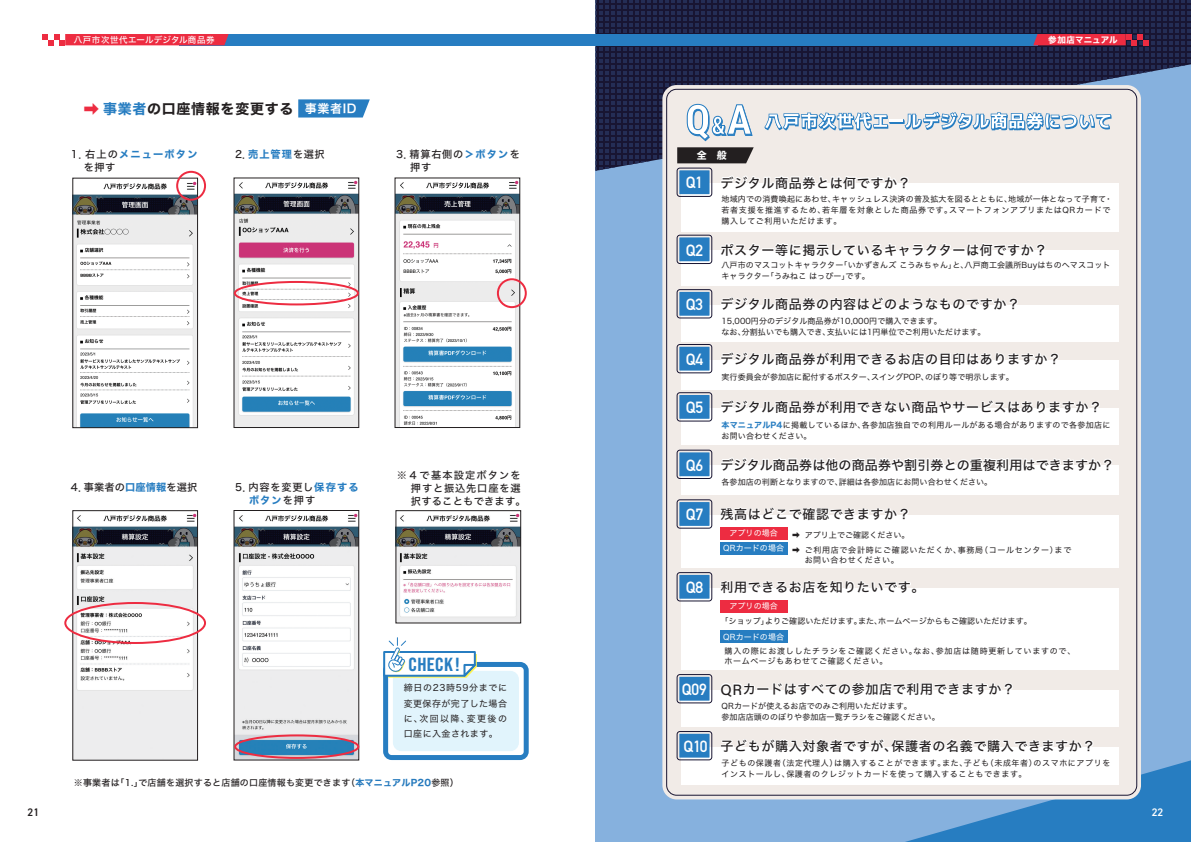
<style>
.page{position:relative;width:1191px;height:842px;background:#fff}
.page>*{position:absolute;margin:0;border:0;box-sizing:border-box;transform-origin:0 0}
.t1{font:19px "Bebas Neue Pro Sm E Eb";letter-spacing:.025em;color:#277dc1}
.t2{font:16px "DIN Mittelschrift Std";color:#fff}
.t3{font:14px "Hiragino Sans W7";letter-spacing:.05em;color:#231f20}
.t4{font:13px "Hiragino Sans W5";letter-spacing:.05em;color:#231f20}
.t5{font:13px "Hiragino Sans W5";letter-spacing:.01em;color:#231f20}
.t6{font:600 11px "DIN2014";color:#231f20}
.t7{font:600 11px "DIN2014";color:#fff}
.t8{font:10.2px/13px "Hiragino Sans W5";letter-spacing:.07em;color:#231f20}
.t9{font:10.2px "Hiragino Sans W7";letter-spacing:.11em;color:#277dc1}
.t10{font:10px "Hiragino Sans W7";color:#fff}
.t11{font:9px "Hiragino Sans W5";letter-spacing:.025em;color:#231f20}
.t12{font:9px/15.4px "Hiragino Sans W4";letter-spacing:.05em;color:#231f20;text-align:justify}
.t13{font:8.5px "Hiragino Sans W5";letter-spacing:.05em;color:#fff}
.t14{font:8.5px "Hiragino Sans W7";color:#fff}
.t15{font:8px/11px "Hiragino Sans W4";letter-spacing:.025em;color:#231f20}
.t16{font:8px/11px "Hiragino Sans W4";letter-spacing:.075em;color:#231f20}
.t17{font:8px/10px "Hiragino Sans W4";letter-spacing:.095em;color:#231f20}
.t18{font:8px/14.8px "Hiragino Sans W4";letter-spacing:.09em;color:#231f20}
.t19{font:8px/15px "Hiragino Sans W4";letter-spacing:.01em;color:#fff;text-align:center}
.s1{font-family:"Hiragino Sans W4";font-size:16px;color:#ed2c41}
.s2{color:#277dc1}
.s3{font-family:"Hiragino Sans W6";font-size:12px;color:#fff}
.s4{font-family:"Hiragino Sans W5";color:#231f20}
.s5{font-family:"Hiragino Sans W7";color:#277dc1}
.s6{font-family:"Hiragino Sans W7";color:#267abd}
.s7{font-family:"DIN Mittelschrift Std";font-size:16px;color:#fff}
.s8{font-family:"Acumin Pro";font-weight:500;font-size:14.9px}
</style>
<div class="page">
<div style="left:595px;top:0;width:596px;height:842px;background:#86b1de"></div>
<svg style="left:595px;top:0;width:596px;height:171px;background:#1f2345"></svg>
<img style="left:397px;top:180px;width:121px;height:246px">
<img style="left:236px;top:180px;width:121px;height:246px">
<div style="left:234px;top:178px;width:125px;height:250px;border:1px solid #231f20"></div>
<div style="left:395px;top:178px;width:125px;height:250px;border:1px solid #231f20"></div>
<img style="left:75px;top:180px;width:121px;height:246px">
<div style="left:73px;top:178px;width:125px;height:250px;border:1px solid #231f20"></div>
<div style="left:234px;top:281px;width:125px;height:24px;border:2px solid #ed2c41;border-radius:50%"></div>
<div style="left:176px;top:171px;width:30px;height:30px;border:2px solid #ed2c41;border-radius:50%"></div>
<div style="left:497px;top:278px;width:30px;height:30px;border:2px solid #ed2c41;border-radius:50%"></div>
<img style="left:236px;top:513px;width:121px;height:245px">
<div style="left:234px;top:510px;width:125px;height:250px;border:1px solid #231f20"></div>
<img style="left:75px;top:513px;width:121px;height:245px">
<div style="left:73px;top:510px;width:125px;height:250px;border:1px solid #231f20"></div>
<img style="left:398px;top:513px;width:121px;height:108px">
<div style="left:396px;top:510px;width:125px;height:113px;border:1px solid #231f20"></div>
<div style="left:64px;top:602px;width:142px;height:42px;border:2px solid #ed2c41;border-radius:50%"></div>
<div style="left:234px;top:734px;width:125px;height:25px;border:2px solid #ed2c41;border-radius:50%"></div>
<svg style="left:383px;top:638px;width:146px;height:122px"></svg>
<svg style="left:298px;top:99px;width:72px;height:19px"></svg>
<svg style="left:662px;top:85px;width:479px;height:714px;background:#dcd8d8"></svg>
<svg style="left:677px;top:78px;width:514px;height:764px;background:#dbe3eb"></svg>
<div style="left:179px;top:34px;width:858px;height:11px;background:#277dc1"></div>
<svg style="left:43px;top:34px;width:186px;height:11px;background:#eb394d"></svg>
<svg style="left:1033px;top:34px;width:115px;height:11px"></svg>
<p class="t13" style="left:74px;top:32px;width:142px">八戸市次世代エールデジタル商品券</p>
<p class="t14" style="left:1048px;top:33px;width:71px">参加店マニュアル</p>
<h3 class="t3" style="left:83px;top:97px;width:275px"><span class="s1">➡</span> <span class="s2">事業者</span>の口座情報を変更する <span class="s3">事業者ID</span></h3>
<p class="t9" style="left:71px;top:147px;width:128px"><span class="s4">1．右上の</span>メニューボタン</p>
<p class="t8" style="left:84px;top:161px;width:33px">を押す</p>
<p class="t8" style="left:235px;top:148px;width:91px">2．<span class="s5">売上管理</span>を選択</p>
<p class="t8" style="left:410px;top:148px;width:111px;text-indent:-14px">3．精算右側の<span class="s5">＞ボタン</span>を押す</p>
<p class="t8" style="left:71px;top:480px;width:128px">4．事業者の<span class="s5">口座情報</span>を選択</p>
<p class="t8" style="left:235px;top:480px;width:125px">5．内容を変更し<span class="s5">保存する</span></p>
<p class="t9" style="left:249px;top:492px;width:68px">ボタン<span class="s4">を押す</span></p>
<p class="t8" style="left:411px;top:468px;width:116px;text-indent:-14px">※４で基本設定ボタンを押すと振込先口座を選択することもできます。</p>
<h1 class="t1" style="left:408px;top:653px;width:52px">CHECK!</h1>
<p class="t12" style="left:404px;top:679px;width:105px">締日の23時59分までに変更保存が完了した場合に、次回以降、変更後の口座に入金されます。</p>
<p class="t11" style="left:74px;top:774px;width:386px">※事業者は「1.」で店舗を選択すると店舗の口座情報も変更できます（<span class="s6">本マニュアルP20</span>参照）</p>
<p class="t10" style="left:697px;top:148px;width:31px">全　般</p>
<h3 class="t4" style="left:685px;top:171px;width:268px"><span class="s7">Q1</span> デジタル商品券とは何ですか？　　　</h3>
<p class="t16" style="left:721px;top:193px;width:392px">地域内での消費喚起にあわせ、キャッシュレス決済の普及拡大を図るとともに、地域が一体となって子育て・若者支援を推進するため、若年層を対象とした商品券です。スマートフォンアプリまたはQRカードで購入してご利用いただけます。</p>
<h3 class="t4" style="left:685px;top:238px;width:363px"><span class="s7">Q2</span> ポスター等に掲示しているキャラクターは何ですか？</h3>
<p class="t15" style="left:721px;top:259px;width:390px">八戸市のマスコットキャラクター「いかずきんズ こうみちゃん」と、八戸商工会議所Buyはちのへマスコットキャラクター「うみねこ はっぴー」です。</p>
<h3 class="t4" style="left:685px;top:293px;width:336px"><span class="s7">Q3</span> デジタル商品券の内容はどのようなものですか？</h3>
<p class="t15" style="left:721px;top:315px;width:266px">15,000円分のデジタル商品券が10,000円で購入できます。<br>なお、分割払いでも購入でき、支払いには1円単位でご利用いただけます。</p>
<h3 class="t4" style="left:685px;top:348px;width:377px"><span class="s7">Q4</span> デジタル商品券が利用できるお店の目印はありますか？</h3>
<p class="t15" style="left:721px;top:370px;width:294px">実行委員会が参加店に配付するポスター、スイングPOP、のぼり等で明示します。</p>
<h3 class="t4" style="left:685px;top:396px;width:418px"><span class="s7">Q5</span> デジタル商品券が利用できない商品やサービスはありますか？</h3>
<p class="t15" style="left:721px;top:419px;width:390px"><span class="s5">本マニュアルP4</span>に掲載しているほか、各参加店独自での利用ルールがある場合がありますので各参加店にお問い合わせください。</p>
<h3 class="t5" style="left:685px;top:453px;width:430px"><span class="s7">Q6</span> デジタル商品券は他の商品券や割引券との重複利用はできますか？</h3>
<p class="t15" style="left:721px;top:476px;width:272px">各参加店の判断となりますので、詳細は各参加店にお問い合わせください。</p>
<h2 class="t2" style="left:685px;top:505px;width:19px">Q7</h2>
<p class="t18" style="left:804px;top:527px;width:268px">アプリ上でご確認ください。<br>ご利用店で会計時にご確認いただくか、事務局（コールセンター）まで</p>
<p class="t16" style="left:804px;top:554px;width:95px">お問い合わせください。</p>
<h3 class="t4" style="left:720px;top:503px;width:192px">残高はどこで確認できますか？</h3>
<p class="t19" style="left:723px;top:525px;width:62px">アプリの場合<br>QRカードの場合</p>
<p class="t15" style="left:792px;top:527px;width:9px;line-height:14.7px">➡ ➡</p>
<h3 class="t4" style="left:685px;top:576px;width:240px"><span class="s7">Q8</span> 利用できるお店を知りたいです。</h3>
<p class="t15" style="left:720px;top:615px;width:313px">「ショップ」よりご確認いただけます。また、ホームページからもご確認いただけます。</p>
<p class="t17" style="left:724px;top:645px;width:352px">購入の際にお渡ししたチラシをご確認ください。なお、参加店は随時更新していますので、ホームページもあわせてご確認ください。</p>
<p class="t19" style="left:729px;top:598px;width:50px">アプリの場合</p>
<p class="t19" style="left:723px;top:629px;width:62px">QRカードの場合</p>
<h3 class="t4" style="left:682px;top:678px;width:335px"><span class="s7">Q09</span> <span class="s8">QR</span>カードはすべての参加店で利用できますか？</h3>
<p class="t15" style="left:721px;top:700px;width:220px">QRカードが使えるお店でのみご利用いただけます。<br>参加店店頭ののぼりや参加店一覧チラシをご確認ください。</p>
<h3 class="t4" style="left:683px;top:735px;width:413px"><span class="s7">Q10</span> 子どもが購入対象者ですが、保護者の名義で購入できますか？</h3>
<p class="t16" style="left:721px;top:757px;width:390px">子どもの保護者（法定代理人）は購入することができます。また、子ども（未成年者）のスマホにアプリをインストールし、保護者のクレジットカードを使って購入することもできます。</p>
<h3 class="t6" style="left:28px;top:805px;width:13px">21</h3>
<h3 class="t7" style="left:1151px;top:805px;width:13px">22</h3>
</div>
